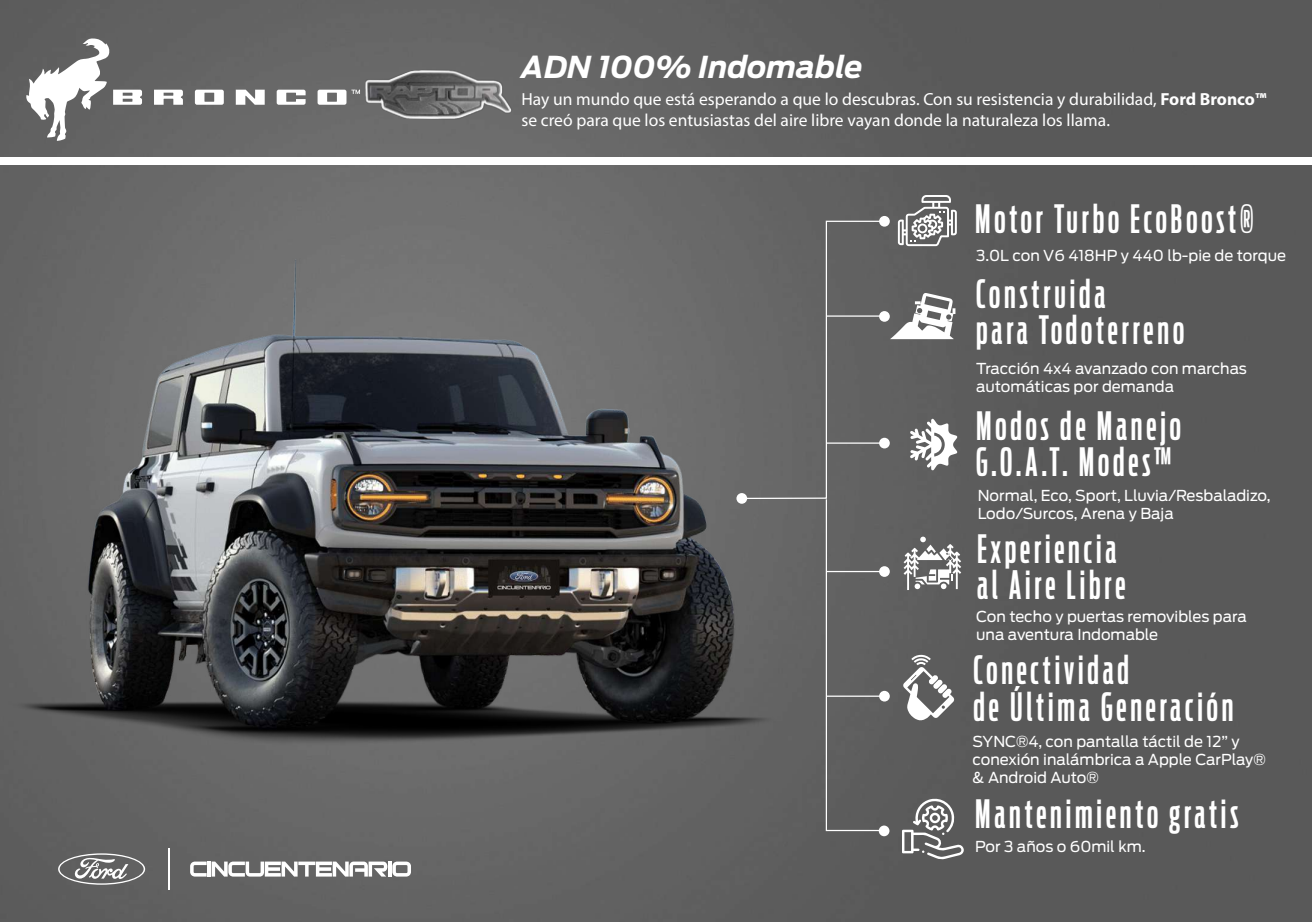
<style>
.page{position:relative;width:1312px;height:922px;background:#fff}
.page>*{position:absolute;margin:0;border:0;box-sizing:border-box;transform-origin:0 0}
.t1{font:500 38.75px/36.2px "Ford Antenna Comp";letter-spacing:.1em;color:#fff}
.t2{font:italic 700 30px "Ford Antenna";color:#fff}
.t3{font:17.5px/21px "Myriad Pro";color:#fff}
.t4{font:15px/18px "Ford Antenna";color:#fff}
.s1{font-weight:700}
</style>
<div class="page">
<img style="left:0;top:0;width:1311px;height:921px">
<div style="left:0;top:157px;width:1311px;height:8px;background:#fff"></div>
<svg style="left:740px;top:839px;width:223px;height:20px"></svg>
<img style="left:0;top:114px;width:1015px;height:725px">
<svg style="left:154px;top:90px;width:29px;height:15px"></svg>
<svg style="left:276px;top:90px;width:29px;height:15px"></svg>
<svg style="left:236px;top:90px;width:29px;height:15px"></svg>
<svg style="left:195px;top:90px;width:29px;height:15px"></svg>
<svg style="left:26px;top:37px;width:116px;height:104px"></svg>
<svg style="left:317px;top:90px;width:42px;height:15px"></svg>
<svg style="left:58px;top:853px;width:87px;height:31px"></svg>
<hr style="left:168px;top:848px;width:1px;height:41px;background:#fff">
<svg style="left:190px;top:861px;width:221px;height:15px"></svg>
<img style="left:359px;top:59px;width:158px;height:73px">
<h2 class="t2" style="left:521px;top:40px;width:343px">ADN 100% Indomable</h2>
<p class="t3" style="left:521px;top:88px;width:746px">Hay un mundo que está esperando a que lo descubras. Con su resistencia y durabilidad, <span class="s1">Ford Bronco™ </span>se creó para que los entusiastas del aire libre vayan donde la naturaleza los llama.</p>
<h1 class="t1" style="left:974px;top:176px;width:280px;line-height:75.2px">Motor Turbo EcoBoost®<br>Construida</h1>
<h1 class="t1" style="left:975px;top:307px;width:209px">para Todoterreno</h1>
<p class="t4" style="left:975px;top:245px;width:311px">3.0L con V6 418HP y 440 lb-pie de torque</p>
<p class="t4" style="left:975px;top:357px;width:272px">Tracción 4x4 avanzado con marchas automáticas por demanda</p>
<h1 class="t1" style="left:975px;top:402px;width:206px">Modos de Manejo<br>G.O.A.T. Modes™</h1>
<p class="t4" style="left:977px;top:484px;width:294px">Normal, Eco, Sport, Lluvia/Resbaladizo,<br>Lodo/Surcos, Arena y Baja</p>
<h1 class="t1" style="left:976px;top:526px;width:150px">Experiencia al Aire Libre</h1>
<p class="t4" style="left:975px;top:605px;width:272px">Con techo y puertas removibles para una aventura Indomable</p>
<h1 class="t1" style="left:973px;top:647px;width:261px">Conectividad<br>de Última Generación</h1>
<p class="t4" style="left:972px;top:730px;width:295px">SYNC®4, con pantalla táctil de 12” y conexión inalámbrica a Apple CarPlay® &amp; Android Auto®</p>
<h1 class="t1" style="left:974px;top:790px;width:265px">Mantenimiento gratis</h1>
<p class="t4" style="left:974px;top:835px;width:172px">Por 3 años o 60mil km.</p>
</div>
